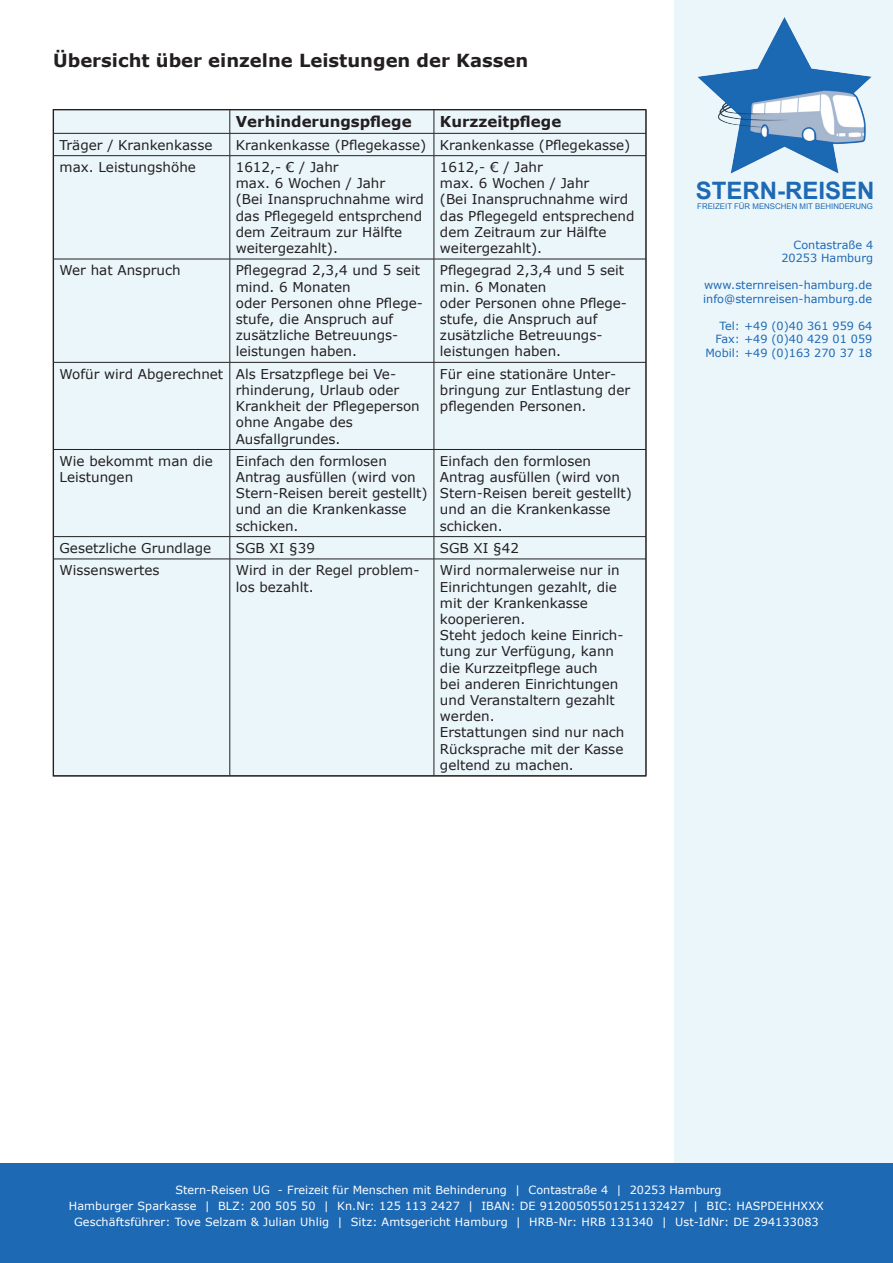
<style>
.page{position:relative;width:893px;height:1263px;background:#fff}
.page>*{position:absolute;margin:0;border:0;box-sizing:border-box;transform-origin:0 0}
.t1{font:700 24px "Arial";color:#1e69b4}
.t2{font:700 18px "Verdana";color:#231f20}
.t3{font:700 15px "Verdana";color:#231f20}
.t4{font:13.5px/16.2px "Verdana";color:#231f20}
.t5{font:11.25px/15.8px "Verdana";letter-spacing:.01em;color:#fff;text-align:center}
.t6{font:11.25px/13.5px "Verdana";color:#1e69b4;text-align:right}
.t7{font:7.8px "Arial";color:#1e69b4}
</style>
<div class="page">
<div style="left:674px;top:0;width:219px;height:1262px;background:#ebf6fb"></div>
<div style="left:0;top:1163px;width:893px;height:100px;background:#1e69b4"></div>
<img style="left:698px;top:17px;width:174px;height:157px">
<div style="left:55px;top:111px;width:589px;height:663px;background:#ebf6fb"></div>
<hr style="left:53px;top:133px;width:177px;height:1px;background:#231f20">
<hr style="left:230px;top:133px;width:204px;height:1px;background:#231f20">
<svg style="left:230px;top:111px;width:1px;height:44px"></svg>
<hr style="left:434px;top:133px;width:212px;height:1px;background:#231f20">
<svg style="left:434px;top:111px;width:1px;height:44px"></svg>
<svg style="left:646px;top:110px;width:1px;height:45px"></svg>
<hr style="left:53px;top:155px;width:177px;height:1px;background:#231f20">
<hr style="left:230px;top:155px;width:204px;height:1px;background:#231f20">
<hr style="left:230px;top:156px;width:1px;height:103px;background:#231f20">
<hr style="left:434px;top:155px;width:212px;height:1px;background:#231f20">
<hr style="left:434px;top:156px;width:1px;height:103px;background:#231f20">
<hr style="left:646px;top:156px;width:1px;height:103px;background:#231f20">
<hr style="left:53px;top:259px;width:177px;height:1px;background:#231f20">
<hr style="left:230px;top:259px;width:204px;height:1px;background:#231f20">
<hr style="left:230px;top:259px;width:1px;height:103px;background:#231f20">
<hr style="left:434px;top:259px;width:212px;height:1px;background:#231f20">
<hr style="left:434px;top:259px;width:1px;height:103px;background:#231f20">
<hr style="left:646px;top:259px;width:1px;height:103px;background:#231f20">
<hr style="left:53px;top:362px;width:177px;height:1px;background:#231f20">
<hr style="left:230px;top:362px;width:204px;height:1px;background:#231f20">
<hr style="left:230px;top:362px;width:1px;height:87px;background:#231f20">
<hr style="left:434px;top:362px;width:212px;height:1px;background:#231f20">
<hr style="left:434px;top:362px;width:1px;height:87px;background:#231f20">
<hr style="left:646px;top:362px;width:1px;height:87px;background:#231f20">
<hr style="left:53px;top:449px;width:177px;height:1px;background:#231f20">
<hr style="left:230px;top:449px;width:204px;height:1px;background:#231f20">
<hr style="left:230px;top:450px;width:1px;height:86px;background:#231f20">
<hr style="left:434px;top:449px;width:212px;height:1px;background:#231f20">
<hr style="left:434px;top:450px;width:1px;height:86px;background:#231f20">
<hr style="left:646px;top:450px;width:1px;height:86px;background:#231f20">
<hr style="left:53px;top:536px;width:177px;height:1px;background:#231f20">
<hr style="left:230px;top:536px;width:204px;height:1px;background:#231f20">
<svg style="left:230px;top:537px;width:1px;height:22px"></svg>
<hr style="left:434px;top:536px;width:212px;height:1px;background:#231f20">
<svg style="left:434px;top:537px;width:1px;height:22px"></svg>
<svg style="left:646px;top:537px;width:1px;height:22px"></svg>
<hr style="left:53px;top:559px;width:177px;height:1px;background:#231f20">
<hr style="left:230px;top:559px;width:204px;height:1px;background:#231f20">
<hr style="left:230px;top:559px;width:1px;height:216px;background:#231f20">
<hr style="left:434px;top:559px;width:212px;height:1px;background:#231f20">
<hr style="left:434px;top:559px;width:1px;height:216px;background:#231f20">
<hr style="left:646px;top:559px;width:1px;height:216px;background:#231f20">
<h2 class="t2" style="left:53px;top:48px;width:477px">Übersicht über einzelne Leistungen der Kassen</h2>
<p class="t3" style="left:236px;top:111px;width:177px">Verhinderungspflege</p>
<p class="t3" style="left:440px;top:111px;width:123px">Kurzzeitpflege</p>
<p class="t4" style="left:60px;top:137px;width:154px">Träger / Krankenkasse</p>
<p class="t4" style="left:236px;top:137px;width:396px">Krankenkasse (Pflegekasse) Krankenkasse (Pflegekasse)</p>
<p class="t4" style="left:60px;top:159px;width:138px">max. Leistungshöhe</p>
<p class="t4" style="left:236px;top:159px;width:190px">1612,- € / Jahr<br>max. 6 Wochen / Jahr<br>(Bei Inanspruchnahme wird das Pflegegeld entsprchend dem Zeitraum zur Hälfte weitergezahlt).</p>
<p class="t4" style="left:440px;top:159px;width:196px">1612,- € / Jahr<br>max. 6 Wochen / Jahr<br>(Bei Inanspruchnahme wird das Pflegegeld entsprechend dem Zeitraum zur Hälfte weitergezahlt).</p>
<p class="t4" style="left:60px;top:262px;width:123px">Wer hat Anspruch</p>
<p class="t4" style="left:236px;top:262px;width:189px">Pflegegrad 2,3,4 und 5 seit mind. 6 Monaten<br>oder Personen ohne Pflege&shy;stufe, die Anspruch auf zusätzliche Betreuungs&shy;leistungen haben.</p>
<p class="t4" style="left:440px;top:262px;width:189px">Pflegegrad 2,3,4 und 5 seit min. 6 Monaten<br>oder Personen ohne Pflege&shy;stufe, die Anspruch auf zusätzliche Betreuungs&shy;leistungen haben.</p>
<p class="t4" style="left:236px;top:365px;width:185px;text-indent:-176px">Wofür wird Abgerechnet Als Ersatzpflege bei Ve&shy;rhinderung, Urlaub oder<br>Krankheit der Pflegeperson ohne Angabe des<br>Ausfallgrundes.</p>
<p class="t4" style="left:440px;top:365px;width:192px">Für eine stationäre Unter&shy;bringung zur Entlastung der pflegenden Personen.</p>
<p class="t4" style="left:60px;top:453px;width:155px">Wie bekommt man die<br>Leistungen</p>
<p class="t4" style="left:236px;top:453px;width:193px">Einfach den formlosen<br>Antrag ausfüllen (wird von<br>Stern-Reisen bereit gestellt) und an die Krankenkasse schicken.</p>
<p class="t4" style="left:440px;top:453px;width:193px">Einfach den formlosen<br>Antrag ausfüllen (wird von<br>Stern-Reisen bereit gestellt) und an die Krankenkasse schicken.</p>
<p class="t4" style="left:60px;top:540px;width:153px">Gesetzliche Grundlage</p>
<p class="t4" style="left:236px;top:540px;width:81px">SGB XI §39</p>
<p class="t4" style="left:440px;top:540px;width:81px">SGB XI §42</p>
<p class="t4" style="left:60px;top:562px;width:101px">Wissenswertes</p>
<p class="t4" style="left:236px;top:562px;width:185px">Wird in der Regel problem&shy;los bezahlt.</p>
<p class="t4" style="left:440px;top:562px;width:186px">Wird normalerweise nur in<br>Einrichtungen gezahlt, die mit der Krankenkasse kooperieren.<br>Steht jedoch keine Einrich&shy;tung zur Verfügung, kann die Kurzzeitpflege auch<br>bei anderen Einrichtungen und Veranstaltern gezahlt werden.<br>Erstattungen sind nur nach<br>Rücksprache mit der Kasse geltend zu machen.</p>
<h1 class="t1" style="left:696px;top:175px;width:180px">STERN-REISEN</h1>
<p class="t7" style="left:697px;top:201px;width:177px">FREIZEIT FÜR MENSCHEN MIT BEHINDERUNG</p>
<p class="t6" style="left:781px;top:238px;width:93px">Contastraße 4<br>20253 Hamburg</p>
<p class="t6" style="left:703px;top:278px;width:171px;text-align:left">www.sternreisen-hamburg.de info@sternreisen-hamburg.de</p>
<p class="t6" style="left:705px;top:319px;width:168px">Tel: +49 (0)40 361 959 64<br>Fax: +49 (0)40 429 01 059<br>Mobil: +49 (0)163 270 37 18</p>
<p class="t5" style="left:69px;top:1182px;width:757px">Stern-Reisen UG - Freizeit für Menschen mit Behinderung | Contastraße 4 | 20253 Hamburg<br>Hamburger Sparkasse | BLZ: 200 505 50 | Kn.Nr: 125 113 2427 | IBAN: DE 91200505501251132427 | BIC: HASPDEHHXXX<br>Geschäftsführer: Tove Selzam &amp; Julian Uhlig | Sitz: Amtsgericht Hamburg | HRB-Nr: HRB 131340 | Ust-IdNr: DE 294133083</p>
</div>
